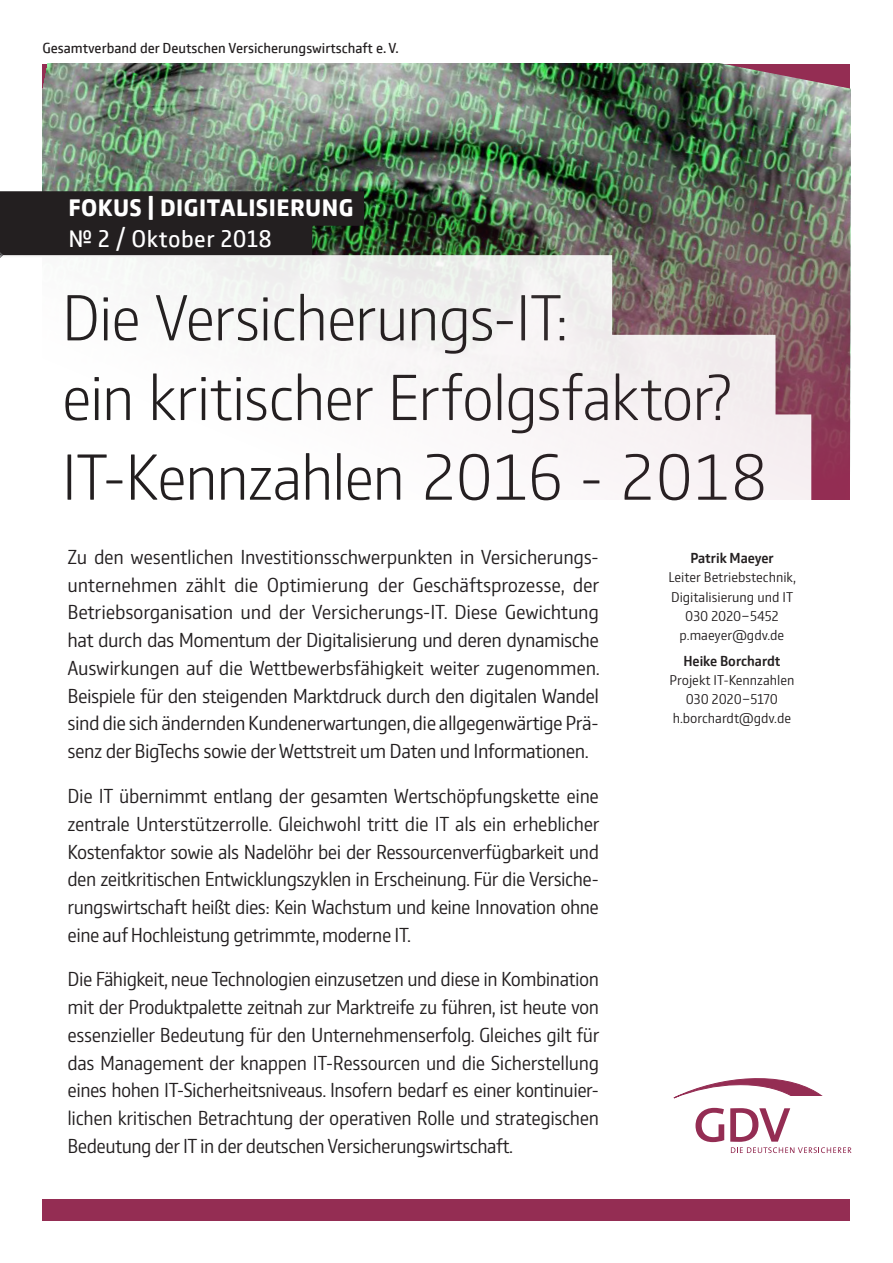
<style>
.page{position:relative;width:893px;height:1263px;background:#fff}
.page>*{position:absolute;margin:0;border:0;box-sizing:border-box;transform-origin:0 0}
.t1{font:200 67.5px/79.7px "GD Vtype";letter-spacing:-.025em;color:#231f20}
.Titel-Dachzeile{font:700 24.75px/31.5px "GD Vtype";letter-spacing:.02em;color:#fff}
.Titel-Text-Einstieg{font:300 21px/27.8px "GD Vtype";letter-spacing:-.025em;color:#231f20;text-align:justify}
.t2{font:15px "GD Vtype";color:#231f20}
.Titel-A3-Autor{font:300 14.7px/19.2px "GD Vtype";color:#231f20;text-align:center}
.Titel-A3-Autor-2{font:500 14.7px "GD Vtype";color:#231f20}
.s1{font-weight:400}
.s2{font-weight:500}
</style>
<div class="page">
<div style="left:43px;top:1199px;width:807px;height:21px;background:#942d53"></div>
<img style="left:43px;top:64px;width:807px;height:436px">
<div style="left:0;top:191px;width:364px;height:35px;background:#231f20"></div>
<div style="left:0;top:223px;width:312px;height:34px;background:#231f20"></div>
<div style="left:0;top:255px;width:612px;height:132px;background:#f4f5f3"></div>
<div style="left:0;top:335px;width:775px;height:132px;background:#f9f7f7"></div>
<div style="left:0;top:414px;width:811px;height:132px;background:#fff"></div>
<svg style="left:673px;top:1078px;width:148px;height:21px"></svg>
<svg style="left:695px;top:1108px;width:29px;height:34px"></svg>
<svg style="left:730px;top:1108px;width:121px;height:45px"></svg>
<svg style="left:0;top:252px;width:4px;height:9px"></svg>
<p class="t2" style="left:43px;top:37px;width:358px">Gesamtverband der Deutschen Versicherungswirtschaft e. V.</p>
<p class="Titel-Dachzeile" style="left:68px;top:191px;width:287px">FOKUS | DIGITALISIERUNG <span class="s1">№ 2 / Oktober 2018</span></p>
<h1 class="t1" style="left:62px;top:275px;width:709px">Die Versicherungs-IT:<br>ein kritischer Erfolgsfaktor?<br>IT-Kennzahlen 2016 ‑ 2018</h1>
<p class="Titel-Text-Einstieg" style="left:68px;top:542px;width:534px">Zu den wesentlichen Investitionsschwerpunkten in Versicherungs&shy;unternehmen zählt die Optimierung der Geschäftsprozesse, der Betriebsorganisation und der Versicherungs-IT. Diese Gewichtung hat durch das Momentum der Digitalisierung und deren dynamische Auswirkungen auf die Wettbewerbsfähigkeit weiter zugenommen.<br>Beispiele für den steigenden Marktdruck durch den digitalen Wandel sind die sich ändernden Kundenerwartungen, die allgegenwärtige Prä&shy;senz der BigTechs sowie der Wettstreit um Daten und Informationen.</p>
<p class="Titel-Text-Einstieg" style="left:67px;top:781px;width:534px">Die IT übernimmt entlang der gesamten Wertschöpfungskette eine zentrale Unterstützerrolle. Gleichwohl tritt die IT als ein erheblicher Kostenfaktor sowie als Nadelöhr bei der Ressourcenverfügbarkeit und den zeitkritischen Entwicklungszyklen in Erscheinung. Für die Versiche&shy;rungswirtschaft heißt dies: Kein Wachstum und keine Innovation ohne eine auf Hochleistung getrimmte, moderne IT.</p>
<p class="Titel-Text-Einstieg" style="left:68px;top:965px;width:533px">Die Fähigkeit, neue Technologien einzusetzen und diese in Kombination mit der Produktpalette zeitnah zur Marktreife zu führen, ist heute von essenzieller Bedeutung für den Unternehmenserfolg. Gleiches gilt für das Management der knappen IT-Ressourcen und die Sicherstellung eines hohen IT-Sicherheitsniveaus. Insofern bedarf es einer kontinuier&shy;lichen kritischen Betrachtung der operativen Rolle und strategischen Bedeutung der IT in der deutschen Versicherungswirtschaft.</p>
<p class="Titel-A3-Autor" style="left:668px;top:548px;width:129px"><span class="s2">Patrik Maeyer<br></span>Leiter Betriebstechnik,<br>Digitalisierung und IT<br>030 2020-5452 p.maeyer@gdv.de</p>
<p class="Titel-A3-Autor-2" style="left:683px;top:650px;width:99px">Heike Borchardt</p>
<p class="Titel-A3-Autor" style="left:669px;top:669px;width:126px">Projekt IT-Kennzahlen<br>030 2020-5170 h.borchardt@gdv.de</p>
</div>
